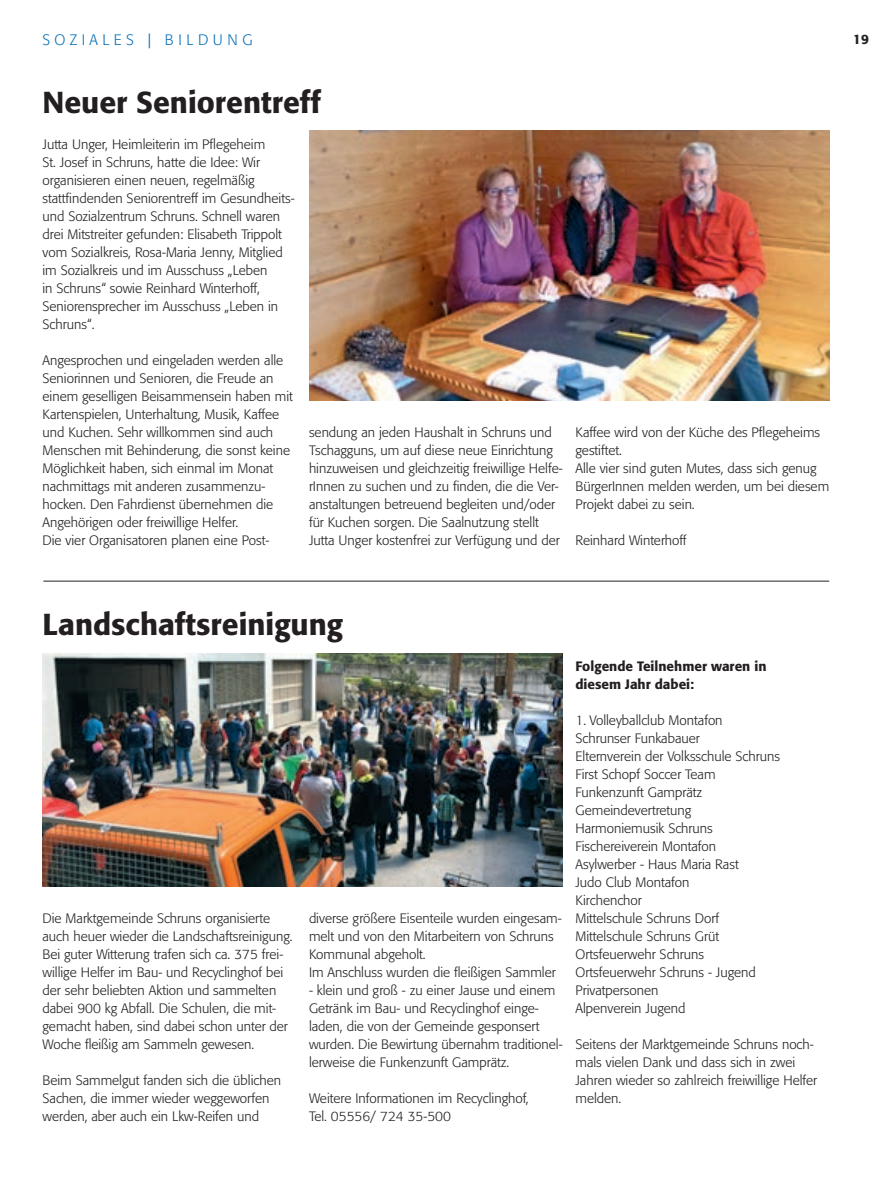
<style>
.page{position:relative;width:893px;height:1191px;background:#fff}
.page>*{position:absolute;margin:0;border:0;box-sizing:border-box;transform-origin:0 0}
.t1{font:500 30px "Formata";color:#231f20}
.t2{font:300 15px "Formata";letter-spacing:.3em;color:#0970b9}
.t3{font:300 13.5px/18px "Formata";color:#231f20}
.t4{font:500 13.5px/18px "Formata";color:#231f20}
</style>
<div class="page">
<hr style="left:43px;top:581px;width:786px;height:1px;background:#231f20">
<img style="left:43px;top:653px;width:520px;height:234px">
<img style="left:309px;top:131px;width:520px;height:270px">
<p class="t2" style="left:43px;top:31px;width:212px">SOZIALES | BILDUNG</p>
<p class="t4" style="left:853px;top:30px;width:17px">19</p>
<h1 class="t1" style="left:43px;top:84px;width:280px">Neuer Seniorentreff</h1>
<p class="t3" style="left:43px;top:135px;width:254px">Jutta Unger, Heimleiterin im Pflegeheim<br>St. Josef in Schruns, hatte die Idee: Wir organisieren einen neuen, regelmäßig stattfindenden Seniorentreff im Gesundheits&shy;und Sozialzentrum Schruns. Schnell waren drei Mitstreiter gefunden: Elisabeth Trippolt vom Sozialkreis, Rosa-Maria Jenny, Mitglied im Sozialkreis und im Ausschuss „Leben<br>in Schruns“ sowie Reinhard Winterhoff, Seniorensprecher im Ausschuss „Leben in Schruns“.</p>
<p class="t3" style="left:43px;top:351px;width:252px">Angesprochen und eingeladen werden alle Seniorinnen und Senioren, die Freude an einem geselligen Beisammensein haben mit Kartenspielen, Unterhaltung, Musik, Kaffee und Kuchen. Sehr willkommen sind auch Menschen mit Behinderung, die sonst keine Möglichkeit haben, sich einmal im Monat nachmittags mit anderen zusammenzu&shy;hocken. Den Fahrdienst übernehmen die Angehörigen oder freiwillige Helfer.<br>Die vier Organisatoren planen eine Post-</p>
<p class="t3" style="left:309px;top:423px;width:255px">sendung an jeden Haushalt in Schruns und Tschagguns, um auf diese neue Einrichtung hinzuweisen und gleichzeitig freiwillige Helfe&shy;rInnen zu suchen und zu finden, die die Ver&shy;anstaltungen betreuend begleiten und/oder für Kuchen sorgen. Die Saalnutzung stellt Jutta Unger kostenfrei zur Verfügung und der</p>
<p class="t3" style="left:575px;top:423px;width:255px">Kaffee wird von der Küche des Pflegeheims gestiftet.<br>Alle vier sind guten Mutes, dass sich genug<br>BürgerInnen melden werden, um bei diesem<br>Projekt dabei zu sein.</p>
<p class="t3" style="left:575px;top:531px;width:113px">Reinhard Winterhoff</p>
<h1 class="t1" style="left:43px;top:606px;width:302px">Landschaftsreinigung</h1>
<p class="t3" style="left:43px;top:909px;width:252px">Die Marktgemeinde Schruns organisierte auch heuer wieder die Landschaftsreinigung.<br>Bei guter Witterung trafen sich ca. 375 frei&shy;willige Helfer im Bau- und Recyclinghof bei der sehr beliebten Aktion und sammelten dabei 900 kg Abfall. Die Schulen, die mit&shy;gemacht haben, sind dabei schon unter der Woche fleißig am Sammeln gewesen.</p>
<p class="t3" style="left:43px;top:1071px;width:240px">Beim Sammelgut fanden sich die üblichen<br>Sachen, die immer wieder weggeworfen werden, aber auch ein Lkw-Reifen und</p>
<p class="t3" style="left:309px;top:909px;width:254px">diverse größere Eisenteile wurden eingesam&shy;melt und von den Mitarbeitern von Schruns Kommunal abgeholt.<br>Im Anschluss wurden die fleißigen Sammler</p>
<p class="t3" style="left:309px;top:981px;width:255px">- klein und groß - zu einer Jause und einem Getränk im Bau- und Recyclinghof einge&shy;laden, die von der Gemeinde gesponsert wurden. Die Bewirtung übernahm traditionel&shy;lerweise die Funkenzunft Gamprätz.</p>
<p class="t3" style="left:309px;top:1089px;width:221px">Weitere Informationen im Recyclinghof,<br>Tel. 05556/ 724 35-500</p>
<p class="t4" style="left:575px;top:657px;width:192px">Folgende Teilnehmer waren in diesem Jahr dabei:</p>
<p class="t3" style="left:575px;top:711px;width:206px">1. Volleyballclub Montafon<br>Schrunser Funkabauer<br>Elternverein der Volksschule Schruns<br>First Schopf Soccer Team<br>Funkenzunft Gamprätz<br>Gemeindevertretung<br>Harmoniemusik Schruns<br>Fischereiverein Montafon<br>Asylwerber - Haus Maria Rast<br>Judo Club Montafon<br>Kirchenchor<br>Mittelschule Schruns Dorf<br>Mittelschule Schruns Grüt<br>Ortsfeuerwehr Schruns<br>Ortsfeuerwehr Schruns - Jugend<br>Privatpersonen<br>Alpenverein Jugend</p>
<p class="t3" style="left:575px;top:1035px;width:243px">Seitens der Marktgemeinde Schruns noch&shy;mals vielen Dank und dass sich in zwei Jahren wieder so zahlreich freiwillige Helfer melden.</p>
</div>
